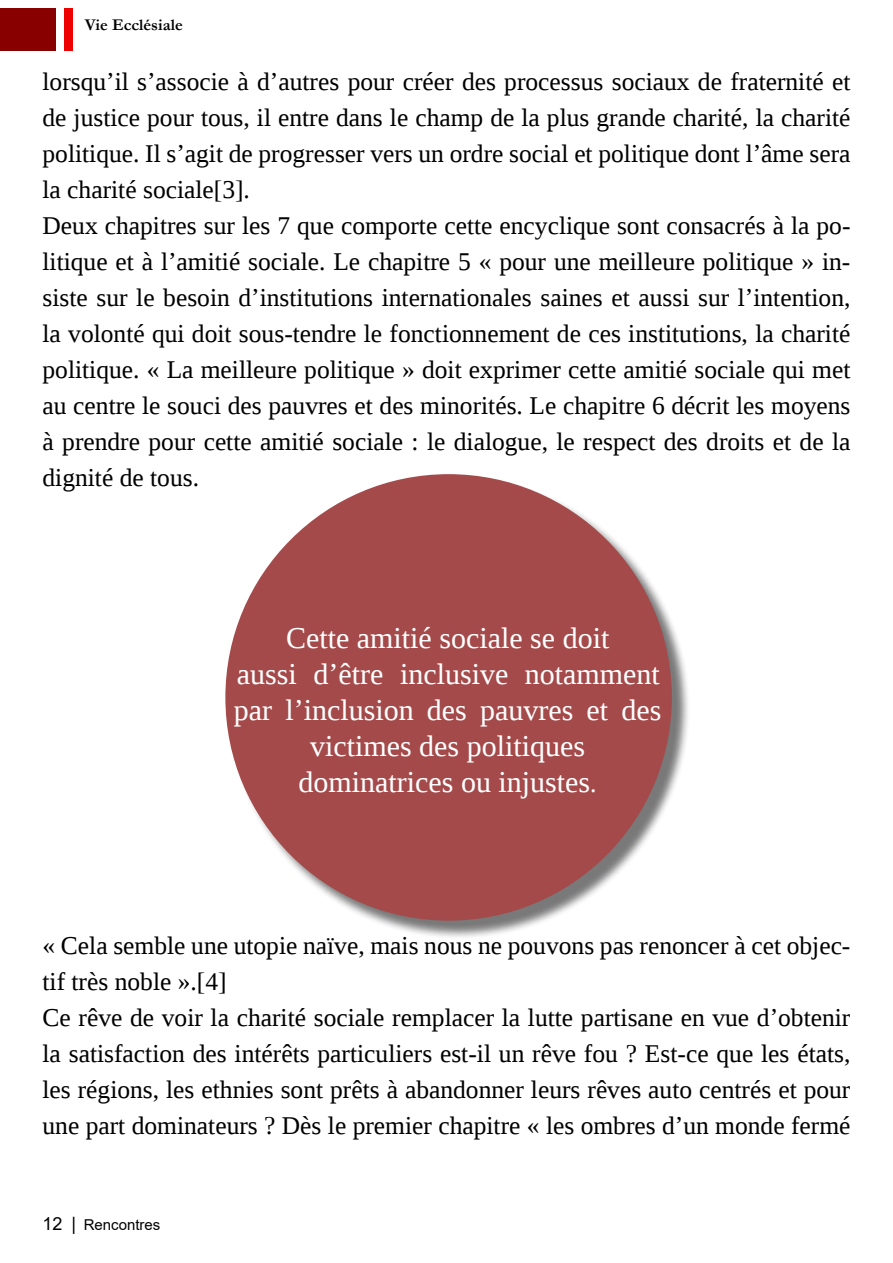
<style>
.page{position:relative;width:893px;height:1263px;background:#fff}
.page>*{position:absolute;margin:0;border:0;box-sizing:border-box;transform-origin:0 0}
.t1{font:30px/36px "Liberation Serif";color:#fff;text-align:center}
.t2{font:25.5px/36px "Liberation Serif";color:#000}
.t3{font:700 16.5px "Garamond";color:#000}
.t4{font:15px "Arial";color:#000}
.s1{font-size:25.5px}
.s2{font-size:18px}
</style>
<div class="page">
<div style="left:0;top:9px;width:55px;height:42px;background:#800"></div>
<div style="left:64px;top:9px;width:8px;height:42px;background:#e00"></div>
<div style="left:228px;top:476px;width:462px;height:463px;background:#000;opacity:.75"></div>
<div style="left:225px;top:474px;width:447px;height:447px;background:#a44a4a;border-radius:50%"></div>
<p class="t3" style="left:85px;top:14px;width:99px">Vie Ecclésiale</p>
<p class="t2" style="left:43px;top:63px;width:809px">lorsqu’il s’associe à d’autres pour créer des processus sociaux de fraternité et de justice pour tous, il entre dans le champ de la plus grande charité, la charité politique. Il s’agit de progresser vers un ordre social et politique dont l’âme sera la charité sociale[3].<br>Deux chapitres sur les 7 que comporte cette encyclique sont consacrés à la po&shy;litique et à l’amitié sociale. Le chapitre 5 « pour une meilleure politique » in&shy;siste sur le besoin d’institutions internationales saines et aussi sur l’intention, la volonté qui doit sous-tendre le fonctionnement de ces institutions, la charité politique. « La meilleure politique » doit exprimer cette amitié sociale qui met au centre le souci des pauvres et des minorités. Le chapitre 6 décrit les moyens à prendre pour cette amitié sociale : le dialogue, le respect des droits et de la dignité de tous.</p>
<p class="t1" style="left:234px;top:620px;width:429px">Cette amitié sociale se doit<br>aussi d’être inclusive notamment par l’inclusion des pauvres et des victimes des politiques dominatrices ou injustes<span class="s1">.</span></p>
<p class="t2" style="left:43px;top:927px;width:809px">« Cela semble une utopie naïve, mais nous ne pouvons pas renoncer à cet objec&shy;tif très noble ».[4]<br>Ce rêve de voir la charité sociale remplacer la lutte partisane en vue d’obtenir la satisfaction des intérêts particuliers est-il un rêve fou ? Est-ce que les états, les régions, les ethnies sont prêts à abandonner leurs rêves auto centrés et pour une part dominateurs ? Dès le premier chapitre « les ombres d’un monde fermé</p>
<p class="t4" style="left:43px;top:1214px;width:119px"><span class="s2">12 |</span> Rencontres</p>
</div>
